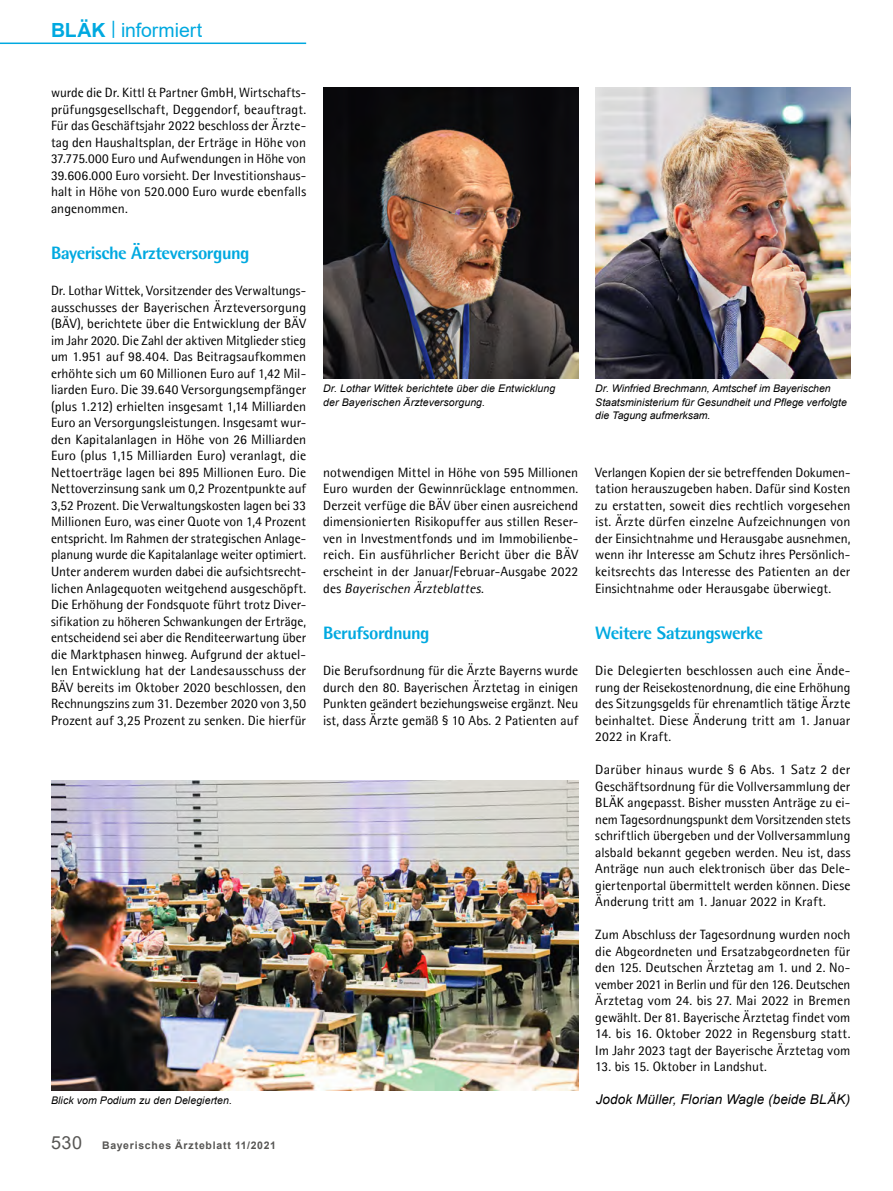
<style>
.page{position:relative;width:893px;height:1191px;background:#fff}
.page>*{position:absolute;margin:0;border:0;box-sizing:border-box;transform-origin:0 0}
.t1{font:19.5px "Arial";letter-spacing:-.005em;color:#00a9e0}
.t2{font:800 18px "Agfa Rotis Semisans";letter-spacing:-.03em;color:#00a9e0}
.t3{font:13.5px/16.5px "Agfa Rotis Semisans";letter-spacing:.005em;color:#000;text-align:justify}
.t4{font:italic 13.5px "Arial";letter-spacing:.01em;color:#000}
.t5{font:italic 10.5px/13.5px "Arial";color:#000}
.t6{font:700 10.5px "Arial";letter-spacing:.07em;color:#575654}
.s1{font-weight:700}
.s2{font-weight:400;font-size:18px}
.s3{font-style:italic}
</style>
<div class="page">
<hr style="left:0;top:43px;width:306px;height:1px;background:#00a9e0">
<img style="left:323px;top:88px;width:255px;height:290px">
<img style="left:51px;top:781px;width:527px;height:309px">
<img style="left:595px;top:88px;width:255px;height:290px">
<h1 class="t1" style="left:51px;top:16px;width:153px"><span class="s1">BLÄK</span> <sup>|</sup> informiert</h1>
<p class="t3" style="left:51px;top:84px;width:257px">wurde die Dr. Kittl &amp; Partner GmbH, Wirtschafts&shy;prüfungsgesellschaft, Deggendorf, beauftragt.<br>Für das Geschäftsjahr 2022 beschloss der Ärzte&shy;tag den Haushaltsplan, der Erträge in Höhe von 37.775.000 Euro und Aufwendungen in Höhe von 39.606.000 Euro vorsieht. Der Investitionshaus&shy;halt in Höhe von 520.000 Euro wurde ebenfalls angenommen.</p>
<h2 class="t2" style="left:51px;top:242px;width:200px">Bayerische Ärzteversorgung</h2>
<p class="t3" style="left:51px;top:282px;width:257px">Dr. Lothar Wittek, Vorsitzender des Verwaltungs&shy;ausschusses der Bayerischen Ärzteversorgung (BÄV), berichtete über die Entwicklung der BÄV im Jahr 2020. Die Zahl der aktiven Mitglieder stieg um 1.951 auf 98.404. Das Beitragsaufkommen erhöhte sich um 60 Millionen Euro auf 1,42 Mil&shy;liarden Euro. Die 39.640 Versorgungsempfänger (plus 1.212) erhielten insgesamt 1,14 Milliarden Euro an Versorgungsleistungen. Insgesamt wur&shy;den Kapitalanlagen in Höhe von 26 Milliarden Euro (plus 1,15 Milliarden Euro) veranlagt, die Nettoerträge lagen bei 895 Millionen Euro. Die Nettoverzinsung sank um 0,2 Prozentpunkte auf 3,52 Prozent. Die Verwaltungskosten lagen bei 33<br>Millionen Euro, was einer Quote von 1,4 Prozent entspricht. Im Rahmen der strategischen Anlage&shy;planung wurde die Kapitalanlage weiter optimiert.<br>Unter anderem wurden dabei die aufsichtsrecht&shy;lichen Anlagequoten weitgehend ausgeschöpft.<br>Die Erhöhung der Fondsquote führt trotz Diver&shy;sifikation zu höheren Schwankungen der Erträge, entscheidend sei aber die Renditeerwartung über die Marktphasen hinweg. Aufgrund der aktuel&shy;len Entwicklung hat der Landesausschuss der BÄV bereits im Oktober 2020 beschlossen, den Rechnungszins zum 31. Dezember 2020 von 3,50<br>Prozent auf 3,25 Prozent zu senken. Die hierfür</p>
<p class="t5" style="left:51px;top:1094px;width:183px">Blick vom Podium zu den Delegierten.</p>
<p class="t6" style="left:51px;top:1137px;width:227px"><span class="s2">530</span> Bayerisches Ärzteblatt 11/2021</p>
<p class="t5" style="left:323px;top:382px;width:234px">Dr. Lothar Wittek berichtete über die Entwicklung der Bayerischen Ärzteversorgung.</p>
<p class="t5" style="left:595px;top:382px;width:253px">Dr. Winfried Brechmann, Amtschef im Bayerischen<br>Staatsministerium für Gesundheit und Pflege verfolgte die Tagung aufmerksam.</p>
<p class="t3" style="left:323px;top:464px;width:257px">notwendigen Mittel in Höhe von 595 Millionen Euro wurden der Gewinnrücklage entnommen.<br>Derzeit verfüge die BÄV über einen ausreichend dimensionierten Risikopuffer aus stillen Reser&shy;ven in Investmentfonds und im Immobilienbe&shy;reich. Ein ausführlicher Bericht über die BÄV erscheint in der Januar/Februar-Ausgabe 2022 des <span class="s3">Bayerischen Ärzteblattes</span>.</p>
<h2 class="t2" style="left:323px;top:621px;width:108px">Berufsordnung</h2>
<p class="t3" style="left:323px;top:662px;width:257px">Die Berufsordnung für die Ärzte Bayerns wurde durch den 80. Bayerischen Ärztetag in einigen Punkten geändert beziehungsweise ergänzt. Neu ist, dass Ärzte gemäß § 10 Abs. 2 Patienten auf</p>
<p class="t3" style="left:595px;top:464px;width:257px">Verlangen Kopien der sie betreffenden Dokumen&shy;tation herauszugeben haben. Dafür sind Kosten zu erstatten, soweit dies rechtlich vorgesehen ist. Ärzte dürfen einzelne Aufzeichnungen von der Einsichtnahme und Herausgabe ausnehmen, wenn ihr Interesse am Schutz ihres Persönlich&shy;keitsrechts das Interesse des Patienten an der Einsichtnahme oder Herausgabe überwiegt.</p>
<h2 class="t2" style="left:595px;top:621px;width:169px">Weitere Satzungswerke</h2>
<p class="t3" style="left:595px;top:662px;width:257px">Die Delegierten beschlossen auch eine Ände&shy;rung der Reisekostenordnung, die eine Erhöhung des Sitzungsgelds für ehrenamtlich tätige Ärzte beinhaltet. Diese Änderung tritt am 1. Januar 2022 in Kraft.</p>
<p class="t3" style="left:595px;top:761px;width:257px">Darüber hinaus wurde § 6 Abs. 1 Satz 2 der Geschäftsordnung für die Vollversammlung der BLÄK angepasst. Bisher mussten Anträge zu ei&shy;nem Tagesordnungspunkt dem Vorsitzenden stets schriftlich übergeben und der Vollversammlung alsbald bekannt gegeben werden. Neu ist, dass Anträge nun auch elektronisch über das Dele&shy;giertenportal übermittelt werden können. Diese Änderung tritt am 1. Januar 2022 in Kraft.</p>
<p class="t3" style="left:595px;top:926px;width:257px">Zum Abschluss der Tagesordnung wurden noch die Abgeordneten und Ersatzabgeordneten für den 125. Deutschen Ärztetag am 1. und 2. No&shy;vember 2021 in Berlin und für den 126. Deutschen Ärztetag vom 24. bis 27. Mai 2022 in Bremen gewählt. Der 81. Bayerische Ärztetag findet vom</p>
<p class="t3" style="left:595px;top:1025px;width:257px">14. bis 16. Oktober 2022 in Regensburg statt.<br>Im Jahr 2023 tagt der Bayerische Ärztetag vom</p>
<p class="t3" style="left:595px;top:1058px;width:173px">13. bis 15. Oktober in Landshut.</p>
<p class="t4" style="left:596px;top:1090px;width:256px">Jodok Müller, Florian Wagle (beide BLÄK)</p>
</div>
